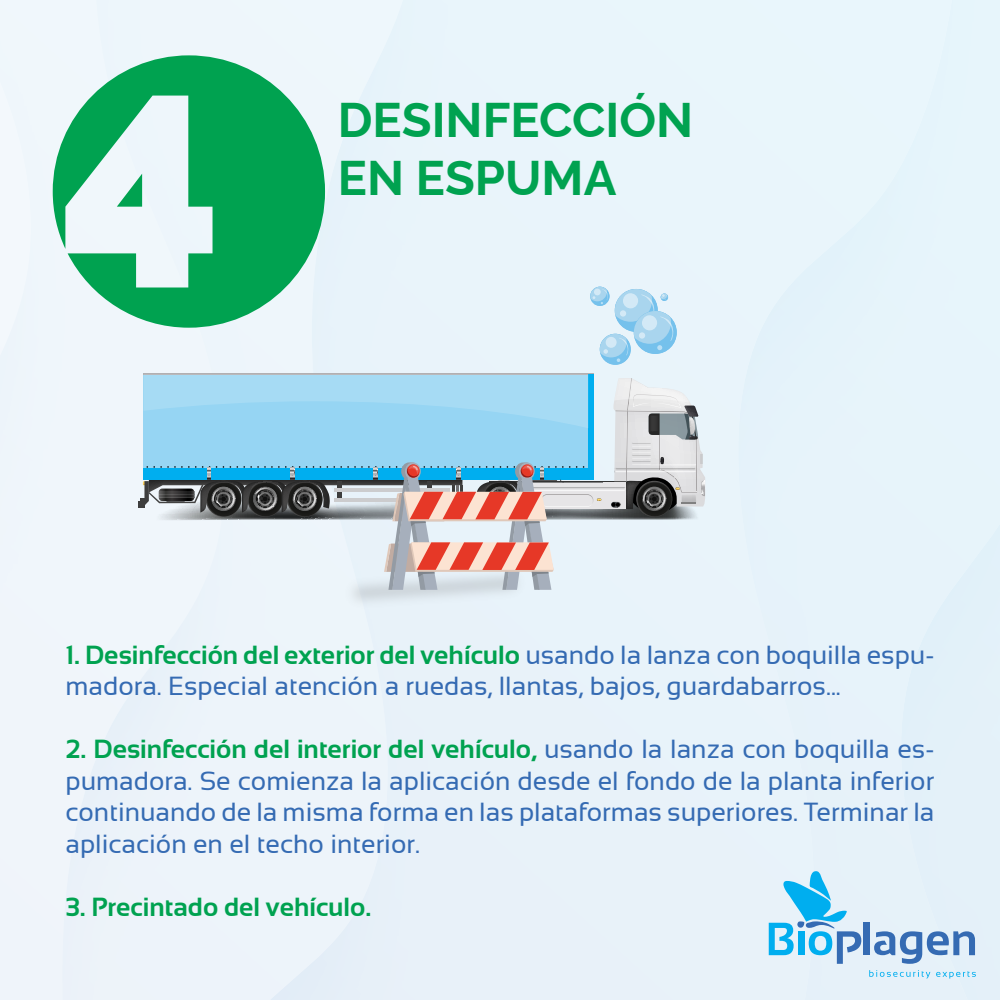
<style>
.page{position:relative;width:1000px;height:1000px;background:#e9f4fa}
.page>*{position:absolute;margin:0;border:0;box-sizing:border-box;transform-origin:0 0}
.t1{font:700 48.62px/58.4px "Raleway";color:#00a250}
.t2{font:26.25px/31.5px "Sansation";color:#356bb3}
.t3{font:700 26.25px "Sansation";color:#00a250}
.s1{font-weight:700;color:#00a250}
</style>
<div class="page">
<div style="left:864px;top:923px;width:6px;height:32px;background:#356bb3"></div>
<svg style="left:769px;top:871px;width:92px;height:93px"></svg>
<svg style="left:874px;top:931px;width:101px;height:33px"></svg>
<svg style="left:869px;top:970px;width:61px;height:9px"></svg>
<svg style="left:936px;top:971px;width:40px;height:8px"></svg>
<hr style="left:143px;top:373px;width:451px;height:2px;background:#b1b0b2">
<div style="left:600px;top:334px;width:31px;height:31px;background:#75c1ec;border-radius:50%"></div>
<div style="left:634px;top:311px;width:43px;height:43px;background:#75c1ec;border-radius:50%"></div>
<svg style="left:590px;top:287px;width:83px;height:75px"></svg>
<svg style="left:138px;top:374px;width:567px;height:216px"></svg>
<svg style="left:53px;top:55px;width:272px;height:273px;fill:#00a250"></svg>
<svg style="left:117px;top:174px;width:25px;height:33px"></svg>
<h1 class="t1" style="left:338px;top:85px;width:357px">DESINFECCIÓN<br>EN ESPUMA</h1>
<p class="t2" style="left:65px;top:639px;width:870px"><span class="s1">1. Desinfección del exterior del vehículo</span> usando la lanza con boquilla espu&shy;madora. Especial atención a ruedas, llantas, bajos, guardabarros...</p>
<p class="t2" style="left:65px;top:734px;width:871px;text-align:justify"><span class="s1">2. Desinfección del interior del vehículo,</span> usando la lanza con boquilla es&shy;pumadora. Se comienza la aplicación desde el fondo de la planta inferior continuando de la misma forma en las plataformas superiores. Terminar la aplicación en el techo interior.</p>
<p class="t3" style="left:65px;top:892px;width:307px">3. Precintado del vehículo.</p>
</div>
